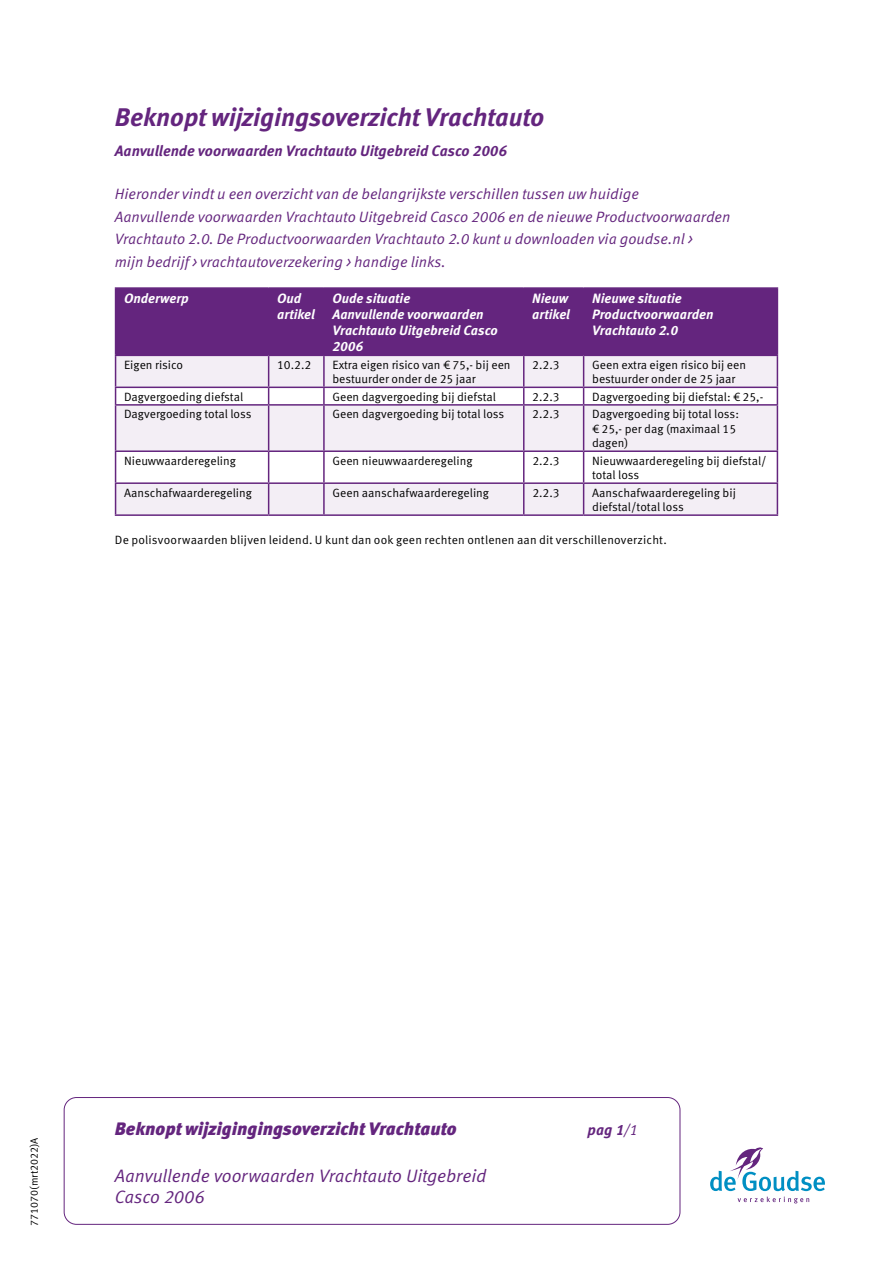
<style>
.page{position:relative;width:893px;height:1263px;background:#fff}
.page>*{position:absolute;margin:0;border:0;box-sizing:border-box;transform-origin:0 0}
.t1{font:italic 700 25.5px "Meta OT";letter-spacing:-.005em;color:#64257e}
.t2{font:18px/21px "Meta OT Norm Ita";letter-spacing:-.01em;color:#64257e}
.t3{font:italic 900 18px "Meta OT";color:#64257e}
.t4{font:15px/22.5px "Meta OT Norm Ita";color:#64257e}
.t5{font:italic 700 15px "Meta OT";color:#64257e}
.t6{font:italic 700 13.5px/16.2px "Meta OT";color:#fff}
.t7{font:12px/14.4px "Meta OT Norm";color:#000}
.t8{font:10.5px "Meta OT Norm";color:#000}
.s1{font-family:"Meta OT Norm Ita";font-weight:400;font-style:normal}
</style>
<div class="page">
<svg style="left:710px;top:1147px;width:115px;height:56px"></svg>
<div style="left:64px;top:1097px;width:616px;height:128px;border:1px solid #64257e;border-radius:12px"></div>
<div style="left:116px;top:289px;width:661px;height:66px;background:#64257e"></div>
<div style="left:116px;top:356px;width:661px;height:158px;background:#f3eef5"></div>
<svg style="left:116px;top:388px;width:661px;height:94px;fill:#f3eef5"></svg>
<hr style="left:268px;top:289px;width:1px;height:66px;background:#64257e">
<hr style="left:115px;top:356px;width:1px;height:31px;background:#64257e">
<hr style="left:268px;top:356px;width:1px;height:31px;background:#64257e">
<hr style="left:323px;top:356px;width:2px;height:31px;background:#64257e">
<hr style="left:523px;top:356px;width:1px;height:31px;background:#64257e">
<hr style="left:583px;top:356px;width:1px;height:31px;background:#64257e">
<hr style="left:777px;top:356px;width:1px;height:31px;background:#64257e">
<hr style="left:115px;top:387px;width:154px;height:1px;background:#64257e">
<svg style="left:115px;top:388px;width:1px;height:16px"></svg>
<hr style="left:269px;top:387px;width:55px;height:1px;background:#64257e">
<svg style="left:268px;top:388px;width:1px;height:16px"></svg>
<hr style="left:324px;top:387px;width:200px;height:1px;background:#64257e">
<svg style="left:323px;top:388px;width:2px;height:16px"></svg>
<hr style="left:524px;top:387px;width:60px;height:1px;background:#64257e">
<svg style="left:523px;top:388px;width:1px;height:16px"></svg>
<hr style="left:584px;top:387px;width:194px;height:1px;background:#64257e">
<svg style="left:583px;top:388px;width:1px;height:16px"></svg>
<svg style="left:777px;top:388px;width:1px;height:16px"></svg>
<hr style="left:115px;top:404px;width:154px;height:2px;background:#64257e">
<hr style="left:115px;top:406px;width:1px;height:44px;background:#64257e">
<hr style="left:269px;top:404px;width:55px;height:2px;background:#64257e">
<hr style="left:268px;top:406px;width:1px;height:44px;background:#64257e">
<hr style="left:324px;top:404px;width:200px;height:2px;background:#64257e">
<hr style="left:323px;top:406px;width:2px;height:44px;background:#64257e">
<hr style="left:524px;top:404px;width:60px;height:2px;background:#64257e">
<hr style="left:523px;top:406px;width:1px;height:44px;background:#64257e">
<hr style="left:584px;top:404px;width:194px;height:2px;background:#64257e">
<hr style="left:583px;top:406px;width:1px;height:44px;background:#64257e">
<hr style="left:777px;top:406px;width:1px;height:44px;background:#64257e">
<hr style="left:115px;top:450px;width:154px;height:2px;background:#64257e">
<hr style="left:115px;top:452px;width:1px;height:30px;background:#64257e">
<hr style="left:269px;top:450px;width:55px;height:2px;background:#64257e">
<hr style="left:268px;top:452px;width:1px;height:30px;background:#64257e">
<hr style="left:324px;top:450px;width:200px;height:2px;background:#64257e">
<hr style="left:323px;top:452px;width:2px;height:30px;background:#64257e">
<hr style="left:524px;top:450px;width:60px;height:2px;background:#64257e">
<hr style="left:523px;top:452px;width:1px;height:30px;background:#64257e">
<hr style="left:584px;top:450px;width:194px;height:2px;background:#64257e">
<hr style="left:583px;top:452px;width:1px;height:30px;background:#64257e">
<hr style="left:777px;top:452px;width:1px;height:30px;background:#64257e">
<hr style="left:115px;top:482px;width:154px;height:2px;background:#64257e">
<hr style="left:115px;top:484px;width:1px;height:30px;background:#64257e">
<hr style="left:269px;top:482px;width:55px;height:2px;background:#64257e">
<hr style="left:268px;top:484px;width:1px;height:30px;background:#64257e">
<hr style="left:324px;top:482px;width:200px;height:2px;background:#64257e">
<hr style="left:323px;top:484px;width:2px;height:30px;background:#64257e">
<hr style="left:524px;top:482px;width:60px;height:2px;background:#64257e">
<hr style="left:523px;top:484px;width:1px;height:30px;background:#64257e">
<hr style="left:584px;top:482px;width:194px;height:2px;background:#64257e">
<hr style="left:583px;top:484px;width:1px;height:30px;background:#64257e">
<hr style="left:777px;top:484px;width:1px;height:30px;background:#64257e">
<hr style="left:115px;top:514px;width:154px;height:2px;background:#64257e">
<hr style="left:269px;top:514px;width:55px;height:2px;background:#64257e">
<hr style="left:324px;top:514px;width:200px;height:2px;background:#64257e">
<hr style="left:524px;top:514px;width:60px;height:2px;background:#64257e">
<hr style="left:584px;top:514px;width:194px;height:2px;background:#64257e">
<hr style="left:323px;top:289px;width:2px;height:66px;background:#64257e">
<hr style="left:523px;top:289px;width:1px;height:66px;background:#64257e">
<hr style="left:583px;top:289px;width:1px;height:66px;background:#64257e">
<hr style="left:115px;top:287px;width:154px;height:2px;background:#64257e">
<hr style="left:115px;top:289px;width:1px;height:66px;background:#64257e">
<hr style="left:269px;top:287px;width:55px;height:2px;background:#64257e">
<hr style="left:324px;top:287px;width:200px;height:2px;background:#64257e">
<hr style="left:524px;top:287px;width:60px;height:2px;background:#64257e">
<hr style="left:584px;top:287px;width:194px;height:2px;background:#64257e">
<hr style="left:777px;top:289px;width:1px;height:66px;background:#64257e">
<hr style="left:115px;top:355px;width:154px;height:1px;background:#64257e">
<hr style="left:269px;top:355px;width:55px;height:1px;background:#64257e">
<hr style="left:324px;top:355px;width:200px;height:1px;background:#64257e">
<hr style="left:524px;top:355px;width:60px;height:1px;background:#64257e">
<hr style="left:584px;top:355px;width:194px;height:1px;background:#64257e">
<h1 class="t1" style="left:115px;top:101px;width:431px">Beknopt wijzigingsoverzicht Vrachtauto</h1>
<p class="t5" style="left:115px;top:141px;width:394px">Aanvullende voorwaarden Vrachtauto Uitgebreid Casco 2006</p>
<p class="t4" style="left:115px;top:183px;width:617px">Hieronder vindt u een overzicht van de belangrijkste verschillen tussen uw huidige<br>Aanvullende voorwaarden Vrachtauto Uitgebreid Casco 2006 en de nieuwe Productvoorwaarden Vrachtauto 2.0. De Productvoorwaarden Vrachtauto 2.0 kunt u downloaden via goudse.nl &gt;<br>mijn bedrijf &gt; vrachtautoverzekering &gt; handige links.</p>
<p class="t6" style="left:124px;top:290px;width:66px">Onderwerp</p>
<p class="t6" style="left:277px;top:290px;width:39px">Oud artikel</p>
<p class="t6" style="left:332px;top:290px;width:167px">Oude situatie<br>Aanvullende voorwaarden<br>Vrachtauto Uitgebreid Casco<br>2006</p>
<p class="t6" style="left:532px;top:290px;width:39px">Nieuw artikel</p>
<p class="t6" style="left:592px;top:290px;width:123px">Nieuwe situatie<br>Productvoorwaarden<br>Vrachtauto 2.0</p>
<p class="t7" style="left:124px;top:357px;width:61px">Eigen risico</p>
<p class="t7" style="left:277px;top:357px;width:36px">10.2.2</p>
<p class="t7" style="left:332px;top:357px;width:180px">Extra eigen risico van € 75,- bij een bestuurder onder de 25 jaar</p>
<p class="t7" style="left:532px;top:357px;width:29px">2.2.3</p>
<p class="t7" style="left:592px;top:357px;width:155px">Geen extra eigen risico bij een bestuurder onder de 25 jaar</p>
<p class="t7" style="left:124px;top:389px;width:121px">Dagvergoeding diefstal</p>
<p class="t7" style="left:332px;top:389px;width:165px">Geen dagvergoeding bij diefstal</p>
<p class="t7" style="left:532px;top:389px;width:29px">2.2.3</p>
<p class="t7" style="left:592px;top:389px;width:173px">Dagvergoeding bij diefstal: € 25,-</p>
<p class="t7" style="left:124px;top:407px;width:129px">Dagvergoeding total loss</p>
<p class="t7" style="left:332px;top:407px;width:173px">Geen dagvergoeding bij total loss</p>
<p class="t7" style="left:532px;top:407px;width:29px">2.2.3</p>
<p class="t7" style="left:592px;top:407px;width:148px">Dagvergoeding bij total loss: € 25,- per dag (maximaal 15 dagen)</p>
<p class="t7" style="left:124px;top:453px;width:113px">Nieuwwaarderegeling</p>
<p class="t7" style="left:332px;top:453px;width:142px">Geen nieuwwaarderegeling</p>
<p class="t7" style="left:532px;top:453px;width:29px">2.2.3</p>
<p class="t7" style="left:592px;top:453px;width:176px">Nieuwwaarderegeling bij diefstal/ total loss</p>
<p class="t7" style="left:124px;top:485px;width:129px">Aanschafwaarderegeling</p>
<p class="t7" style="left:332px;top:485px;width:158px">Geen aanschafwaarderegeling</p>
<p class="t7" style="left:532px;top:485px;width:29px">2.2.3</p>
<p class="t7" style="left:592px;top:485px;width:145px">Aanschafwaarderegeling bij diefstal/total loss</p>
<p class="t7" style="left:115px;top:533px;width:553px">De polisvoorwaarden blijven leidend. U kunt dan ook geen rechten ontlenen aan dit verschillenoverzicht.</p>
<p class="t8" style="left:28px;top:1226px;width:90px;rotate:-90deg">771070(mrt2022)A</p>
<h2 class="t3" style="left:115px;top:1118px;width:344px">Beknopt wijzigingingsoverzicht Vrachtauto</h2>
<p class="t5" style="left:588px;top:1121px;width:52px">pag 1<span class="s1">/1</span></p>
<h2 class="t2" style="left:115px;top:1166px;width:373px">Aanvullende voorwaarden Vrachtauto Uitgebreid<br>Casco 2006</h2>
</div>
